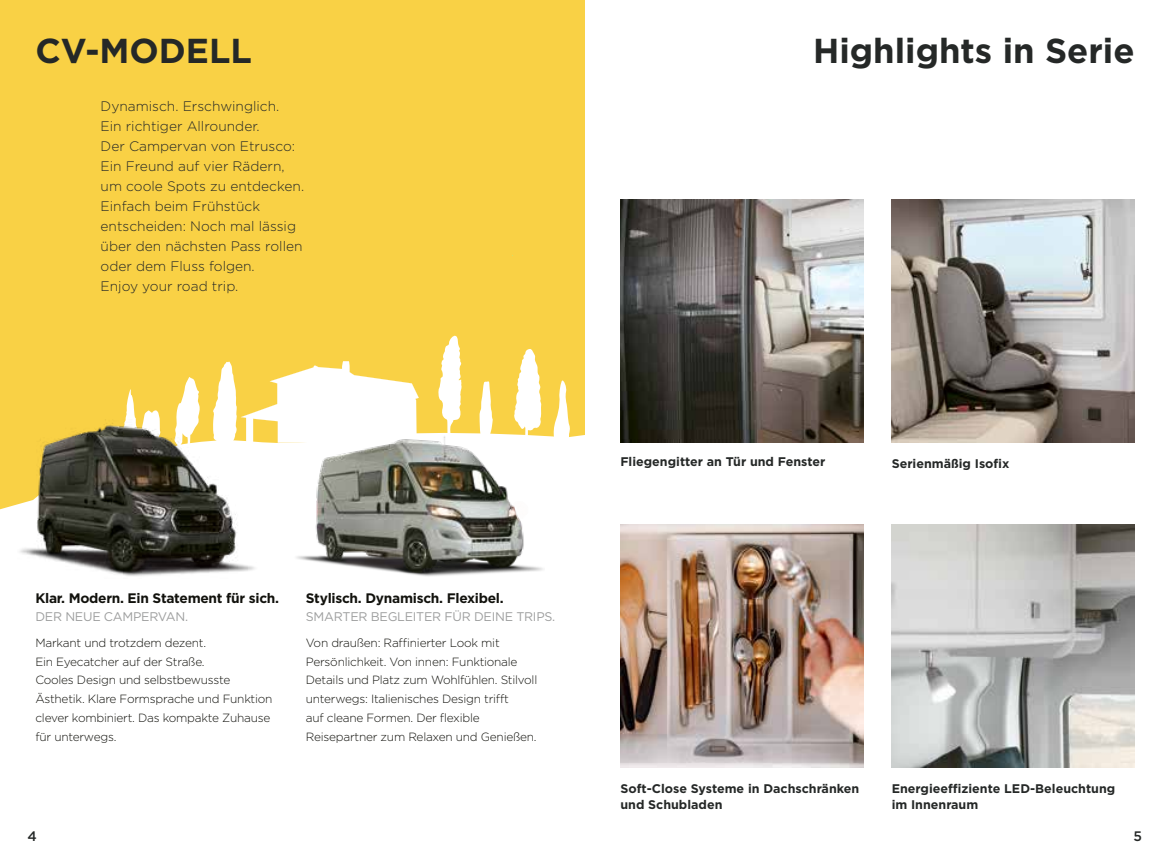
<style>
.page{position:relative;width:1170px;height:862px;background:#fff}
.page>*{position:absolute;margin:0;border:0;box-sizing:border-box;transform-origin:0 0}
.t1{font:700 34.62px "Gotham";color:#252827}
.t2{font:300 13.75px/20px "Gotham";color:#252827}
.t3{font:700 13.75px "Gotham";letter-spacing:-.02em;color:#12120d}
.t4{font:500 13.75px "Gotham";color:#252827}
.t5{font:700 12.5px/16.2px "Gotham";color:#252827}
.t6{font:12.5px "Gotham";letter-spacing:-.02em;color:#9d9e9e}
.t7{font:300 11.88px/18.8px "Gotham";letter-spacing:-.02em;color:#12120d}
</style>
<div class="page">
<div style="left:0;top:0;width:585px;height:425px;background:#f9d145"></div>
<svg style="left:514px;top:348px;width:28px;height:67px"></svg>
<svg style="left:479px;top:380px;width:14px;height:35px"></svg>
<svg style="left:438px;top:335px;width:24px;height:80px"></svg>
<svg style="left:551px;top:379px;width:19px;height:46px"></svg>
<svg style="left:123px;top:388px;width:38px;height:31px"></svg>
<svg style="left:174px;top:376px;width:26px;height:43px"></svg>
<svg style="left:0;top:425px;width:585px;height:85px"></svg>
<svg style="left:212px;top:360px;width:207px;height:94px"></svg>
<img style="left:17px;top:419px;width:242px;height:157px">
<img style="left:289px;top:415px;width:255px;height:162px">
<img style="left:891px;top:199px;width:243px;height:243px">
<img style="left:891px;top:524px;width:243px;height:242px">
<img style="left:620px;top:199px;width:243px;height:243px">
<img style="left:620px;top:524px;width:243px;height:242px">
<h1 class="t1" style="left:35px;top:28px;width:218px">CV-MODELL</h1>
<p class="t2" style="left:101px;top:96px;width:205px">Dynamisch. Erschwinglich.<br>Ein richtiger Allrounder.<br>Der Campervan von Etrusco:<br>Ein Freund auf vier Rädern, um coole Spots zu entdecken.<br>Einfach beim Frühstück entscheiden: Noch mal lässig über den nächsten Pass rollen oder dem Fluss folgen.<br>Enjoy your road trip.</p>
<p class="t3" style="left:35px;top:589px;width:245px">Klar. Modern. Ein Statement für sich.</p>
<p class="t6" style="left:35px;top:608px;width:154px">DER NEUE CAMPERVAN.</p>
<p class="t7" style="left:35px;top:632px;width:238px">Markant und trotzdem dezent.<br>Ein Eyecatcher auf der Straße.<br>Cooles Design und selbstbewusste<br>Ästhetik. Klare Formsprache und Funktion clever kombiniert. Das kompakte Zuhause für unterwegs.</p>
<p class="t3" style="left:306px;top:589px;width:199px">Stylisch. Dynamisch. Flexibel.</p>
<p class="t6" style="left:306px;top:608px;width:251px">SMARTER BEGLEITER FÜR DEINE TRIPS.</p>
<p class="t7" style="left:306px;top:632px;width:233px">Von draußen: Raffinierter Look mit Persönlichkeit. Von innen: Funktionale Details und Platz zum Wohlfühlen. Stilvoll unterwegs: Italienisches Design trifft<br>auf cleane Formen. Der flexible Reisepartner zum Relaxen und Genießen.</p>
<h1 class="t1" style="left:813px;top:28px;width:323px">Highlights in Serie</h1>
<p class="t5" style="left:620px;top:452px;width:206px">Fliegengitter an Tür und Fenster</p>
<p class="t5" style="left:891px;top:455px;width:119px">Serienmäßig Isofix</p>
<p class="t5" style="left:620px;top:779px;width:240px">Soft-Close Systeme in Dachschränken und Schubladen</p>
<p class="t5" style="left:891px;top:779px;width:225px">Energieeffiziente LED-Beleuchtung im Innenraum</p>
<p class="t4" style="left:28px;top:826px;width:11px">4</p>
<p class="t4" style="left:1133px;top:826px;width:10px">5</p>
</div>
